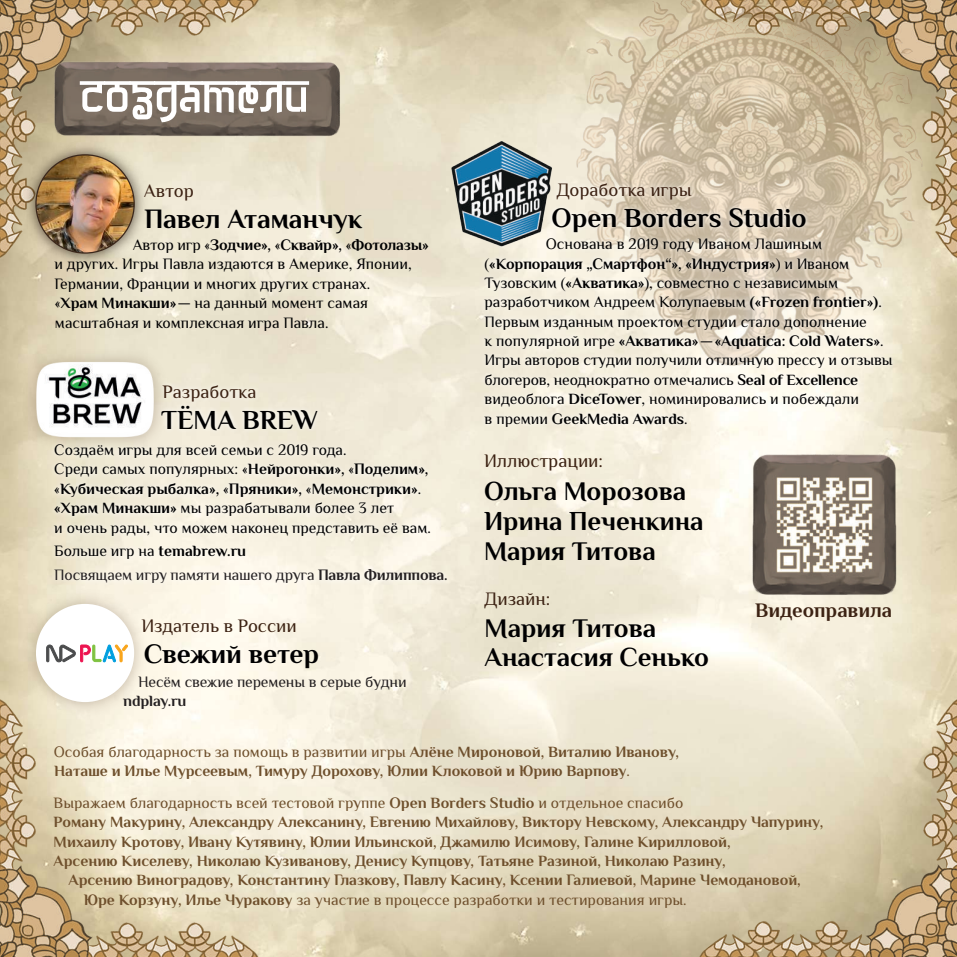
<style>
.page{position:relative;width:957px;height:957px;background:#fff}
.page>*{position:absolute;margin:0;border:0;box-sizing:border-box;transform-origin:0 0}
.t1{font:50px "Jaipur";color:#fff}
.t2{font:700 27.5px "Philosopher";color:#000001}
.t3{font:700 26.88px/30px "Philosopher";color:#000001}
.t4{font:700 20.62px "Philosopher";color:#3c2213}
.t5{font:18.75px "Philosopher";color:#3c2213}
.t6{font:15.62px/19.4px "Philosopher";color:#000001}
.t7{font:700 15.62px/19.4px "Philosopher";color:#6e4f2c}
.t8{font:15.62px/23.8px "Philosopher";letter-spacing:-.01em;color:#231f20}
.t9{font:700 15.62px "Philosopher";letter-spacing:-.01em;color:#231f20}
.s1{font-weight:700}
.s2{color:#000001}
.s3{font-weight:700;color:#000001}
.s4{font-weight:400}
</style>
<div class="page">
<img style="left:922px;top:0;width:35px;height:274px">
<img style="left:685px;top:683px;width:272px;height:274px">
<img style="left:0;top:0;width:273px;height:273px">
<img style="left:0;top:684px;width:273px;height:273px">
<img style="left:43px;top:34px;width:312px;height:128px">
<img style="left:438px;top:130px;width:128px;height:128px">
<img style="left:16px;top:135px;width:138px;height:137px">
<img style="left:36px;top:155px;width:98px;height:98px;border-radius:49px">
<img style="left:575px;top:0;width:347px;height:366px">
<img style="left:477px;top:173px;width:440px;height:268px">
<img style="left:15px;top:582px;width:141px;height:141px">
<div style="left:36px;top:604px;width:98px;height:98px;background:#fff;border-radius:50%"></div>
<img style="left:15px;top:341px;width:161px;height:117px">
<img style="left:35px;top:360px;width:120px;height:79px">
<img style="left:749px;top:451px;width:151px;height:146px">
<svg style="left:46px;top:644px;width:82px;height:19px"></svg>
<h1 class="t1" style="left:80px;top:67px;width:230px">Создатели</h1>
<p class="t5" style="left:144px;top:179px;width:51px">Автор</p>
<h2 class="t2" style="left:145px;top:201px;width:219px">Павел Атаманчук</h2>
<p class="t6" style="left:54px;top:235px;width:376px;text-indent:78px">Автор игр «<span class="s1">Зодчие»,</span> «<span class="s1">Сквайр»,</span> «<span class="s1">Фотолазы» </span>и других. Игры Павла издаются в Америке, Японии, Германии, Франции и многих других странах.<br>«<span class="s1">Храм Минакши»</span> — на данный момент самая масштабная и комплексная игра Павла.</p>
<p class="t5" style="left:163px;top:379px;width:95px">Разработка</p>
<h2 class="t2" style="left:161px;top:401px;width:158px">ТЁМА BREW</h2>
<p class="t6" style="left:54px;top:440px;width:378px">Создаём игры для всей семьи с 2019 года.<br>Среди самых популярных: «<span class="s1">Нейрогонки»,</span> «<span class="s1">Поделим», </span>«<span class="s1">Кубическая рыбалка»,</span> «<span class="s1">Пряники»,</span> «<span class="s1">Мемонстрики»</span>. <span class="s1">«Храм Минакши»</span> мы разрабатывали более 3 лет<br>и очень рады, что можем наконец представить её вам.</p>
<p class="t8" style="left:54px;top:539px;width:395px"><span class="s2">Больше игр на</span> <span class="s3">temabrew.ru<br></span>Посвящаем игру памяти нашего друга <span class="s1">Павла Филиппова.</span></p>
<p class="t5" style="left:141px;top:613px;width:157px">Издатель в России</p>
<h2 class="t2" style="left:144px;top:636px;width:177px">Свежий ветер</h2>
<p class="t8" style="left:138px;top:670px;width:270px">Несём свежие перемены в серые будни</p>
<p class="t9" style="left:123px;top:691px;width:65px">ndplay.ru</p>
<p class="t5" style="left:557px;top:178px;width:136px">Доработка игры</p>
<h2 class="t2" style="left:551px;top:203px;width:257px">Open Borders Studio</h2>
<p class="t6" style="left:484px;top:234px;width:409px;text-indent:61px">Основана в 2019 году Иваном Лашиным (<span class="s1">«Корпорация „Смартфон“», «Индустрия»</span>) и Иваном Тузовским (<span class="s1">«Акватика»</span>), совместно с независимым разработчиком Андреем Колупаевым <span class="s1">(«Frozen frontier»)</span>.<br>Первым изданным проектом студии стало дополнение<br>к популярной игре <span class="s1">«Акватика»</span> — <span class="s1">«Aquatica: Cold Waters»</span>.<br>Игры авторов студии получили отличную прессу и отзывы блогеров, неоднократно отмечались <span class="s1">Seal of Excellence </span>видеоблога <span class="s1">DiceTower</span>, номинировались и побеждали<br>в премии <span class="s1">GeekMedia Awards</span>.</p>
<p class="t5" style="left:484px;top:449px;width:120px">Иллюстрации:</p>
<h3 class="t3" style="left:484px;top:476px;width:221px">Ольга Морозова<br>Ирина Печенкина<br>Мария Титова</h3>
<p class="t5" style="left:484px;top:586px;width:67px">Дизайн:</p>
<h3 class="t3" style="left:484px;top:614px;width:226px;line-height:28.8px">Мария Титова<br>Анастасия Сенько</h3>
<h3 class="t4" style="left:755px;top:596px;width:138px">Видеоправила</h3>
<p class="t7" style="left:54px;top:742px;width:626px"><span class="s4">Особая благодарность за помощь в развитии игры</span> Алёне Мироновой, Виталию Иванову,<br>Наташе и Илье Мурсеевым, Тимуру Дорохову, Юлии Клоковой и Юрию Варпову<span class="s4">.</span></p>
<p class="t7" style="left:54px;top:793px;width:771px"><span class="s4">Выражаем благодарность всей тестовой группе</span> Open Borders Studio <span class="s4">и отдельное спасибо<br></span>Роману Макурину, Александру Алексанину, Евгению Михайлову, Виктору Невскому, Александру Чапурину, Михаилу Кротову, Ивану Кутявину, Юлии Ильинской, Джамилю Исимову, Галине Кирилловой,<br>Арсению Киселеву, Николаю Кузиванову, Денису Купцову, Татьяне Разиной, Николаю Разину,</p>
<p class="t7" style="left:84px;top:870px;width:718px;text-indent:-15px">Арсению Виноградову, Константину Глазкову, Павлу Касину, Ксении Галиевой, Марине Чемодановой,<br>Юре Корзуну, Илье Чуракову <span class="s4">за участие в процессе разработки и тестирования игры.</span></p>
</div>
